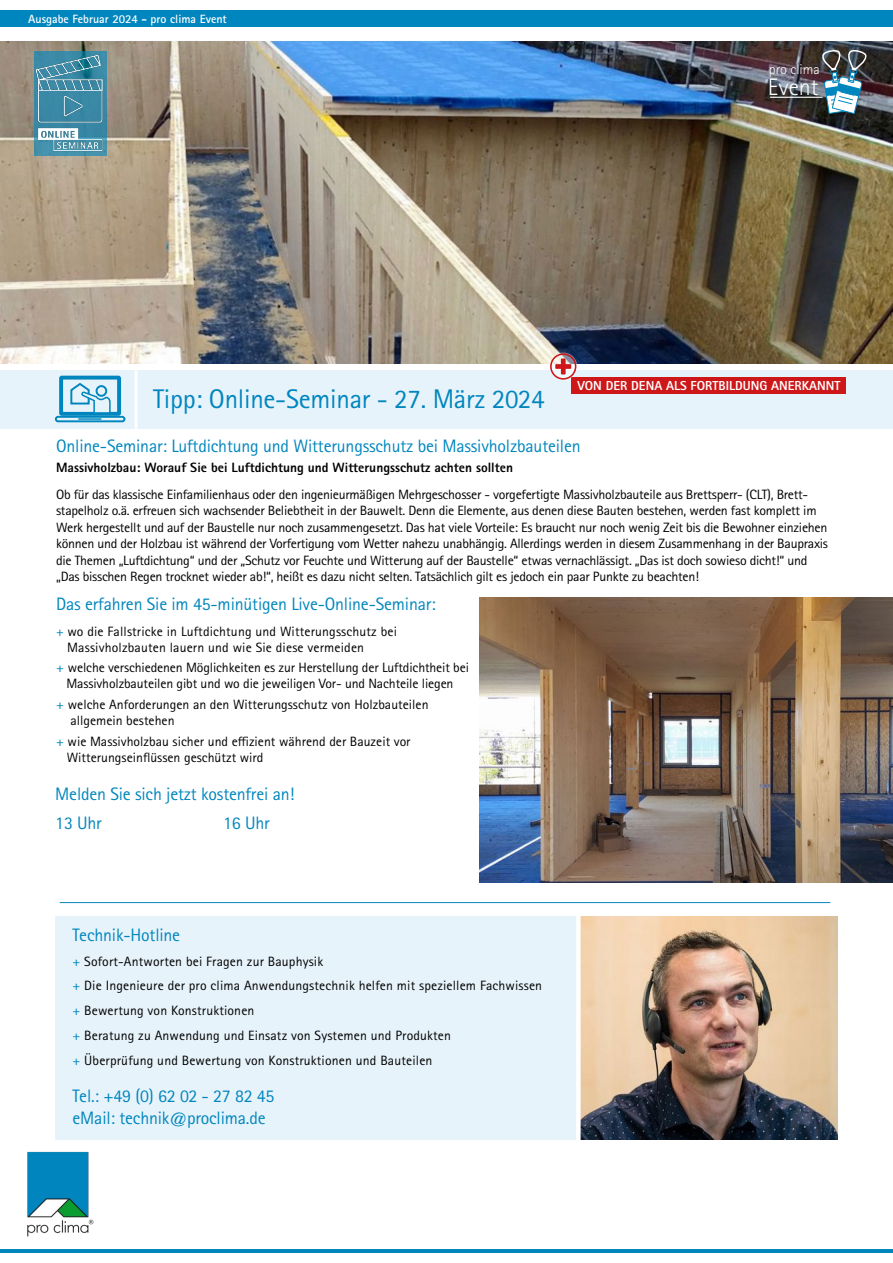
<style>
.page{position:relative;width:893px;height:1263px;background:#fff}
.page>*{position:absolute;margin:0;border:0;box-sizing:border-box;transform-origin:0 0}
.t1{font:27px "Rotis Sans Serif Pro";letter-spacing:-.01em;color:#0086be}
.t2{font:300 23.85px "Rotis Sans Serif Pro";color:#fff}
.t3{font:18px/28.7px "Rotis Sans Serif Pro";letter-spacing:-.01em;color:#0086be}
.t4{font:300 14.25px "Rotis Sans Serif Pro";color:#fff}
.t5{font:13.5px/16.5px "Rotis Sans Serif Pro";letter-spacing:-.02em;color:#000}
.t6{font:13.5px/24.8px "Rotis Sans Serif Pro";letter-spacing:.01em;color:#000}
.t7{font:13.5px/16.2px "Rotis Sans Serif Pro";color:#000}
.t8{font:800 13.5px "Rotis Sans Serif Pro";color:#000}
.t9{font:800 13.05px "Rotis Sans Serif Pro";color:#fff}
.t10{font:700 12px "Rotis Sans Serif Pro";color:#fff}
.s1{color:#0086be}
</style>
<div class="page">
<hr style="left:0;top:1249px;width:893px;height:4px;background:#0086be">
<div style="left:0;top:11px;width:893px;height:16px;background:#0086be"></div>
<img style="left:27px;top:1151px;width:67px;height:86px">
<img style="left:0;top:40px;width:893px;height:323px">
<div style="left:0;top:370px;width:893px;height:59px;background:#e7f3fa"></div>
<div style="left:55px;top:416px;width:70px;height:6px;border:2px solid #0086be;border-radius:2px"></div>
<div style="left:59px;top:376px;width:62px;height:40px;border:4px solid #0086be"></div>
<hr style="left:79px;top:418px;width:22px;height:2px;background:#0086be">
<svg style="left:69px;top:383px;width:42px;height:31px"></svg>
<hr style="left:135px;top:370px;width:3px;height:59px;background:#fff">
<div style="left:572px;top:377px;width:274px;height:17px;background:#cd1719"></div>
<svg style="left:549px;top:352px;width:28px;height:28px"></svg>
<div style="left:561px;top:358px;width:5px;height:16px;background:#cd1719"></div>
<div style="left:555px;top:364px;width:16px;height:5px;background:#cd1719"></div>
<div style="left:550px;top:353px;width:26px;height:27px;border:2px solid #cd1719;border-radius:50%"></div>
<img style="left:479px;top:598px;width:414px;height:284px">
<div style="left:55px;top:916px;width:783px;height:224px;background:#e7f3fa"></div>
<img style="left:581px;top:916px;width:257px;height:224px">
<div style="left:576px;top:910px;width:5px;height:238px;background:#fff"></div>
<hr style="left:60px;top:902px;width:770px;height:1px;background:#0086be">
<hr style="left:770px;top:97px;width:53px;height:1px;background:#fff">
<img style="left:820px;top:47px;width:49px;height:67px">
<div style="left:34px;top:51px;width:73px;height:105px;background:linear-gradient(to right,#3f8da9,#3d8ea8)"></div>
<img style="left:35px;top:54px;width:71px;height:98px">
<p class="t10" style="left:28px;top:11px;width:200px">Ausgabe Februar 2024 - pro clima Event</p>
<p class="t4" style="left:769px;top:61px;width:52px">pro clima</p>
<h2 class="t2" style="left:768px;top:73px;width:52px">Event</h2>
<h1 class="t1" style="left:153px;top:383px;width:393px">Tipp: Online-Seminar - 27. März 2024</h1>
<p class="t9" style="left:577px;top:378px;width:265px">VON DER DENA ALS FORTBILDUNG ANERKANNT</p>
<h3 class="t3" style="left:56px;top:431px;width:526px">Online-Seminar: Luftdichtung und Witterungsschutz bei Massivholzbauteilen</h3>
<p class="t8" style="left:56px;top:459px;width:458px">Massivholzbau: Worauf Sie bei Luftdichtung und Witterungsschutz achten sollten</p>
<p class="t5" style="left:56px;top:486px;width:773px">Ob für das klassische Einfamilienhaus oder den ingenieurmäßigen Mehrgeschosser - vorgefertigte Massivholzbauteile aus Brettsperr- (CLT), Brett&shy;stapelholz o.ä. erfreuen sich wachsender Beliebtheit in der Bauwelt. Denn die Elemente, aus denen diese Bauten bestehen, werden fast komplett im Werk hergestellt und auf der Baustelle nur noch zusammengesetzt. Das hat viele Vorteile: Es braucht nur noch wenig Zeit bis die Bewohner einziehen können und der Holzbau ist während der Vorfertigung vom Wetter nahezu unabhängig. Allerdings werden in diesem Zusammenhang in der Baupraxis die Themen „Luftdichtung“ und der „Schutz vor Feuchte und Witterung auf der Baustelle“ etwas vernachlässigt. „Das ist doch sowieso dicht!“ und „Das bisschen Regen trocknet wieder ab!“, heißt es dazu nicht selten. Tatsächlich gilt es jedoch ein paar Punkte zu beachten!</p>
<h3 class="t3" style="left:56px;top:590px;width:381px">Das erfahren Sie im 45-minütigen Live-Online-Seminar:</h3>
<p class="t6" style="left:67px;top:623px;width:331px;line-height:16.2px;text-indent:-11px"><span class="s1">+</span> wo die Fallstricke in Luftdichtung und Witterungsschutz bei<br>Massivholzbauten lauern und wie Sie diese vermeiden</p>
<p class="t5" style="left:56px;top:660px;width:414px;text-align:center"><span class="s1">+</span> welche verschiedenen Möglichkeiten es zur Herstellung der Luftdichtheit bei<br>Massivholzbauteilen gibt und wo die jeweiligen Vor- und Nachteile liegen</p>
<p class="t7" style="left:70px;top:696px;width:360px;text-indent:-14px"><span class="s1">+</span> welche Anforderungen an den Witterungsschutz von Holzbauteilen allgemein bestehen</p>
<p class="t7" style="left:67px;top:733px;width:345px;text-indent:-11px"><span class="s1">+</span> wie Massivholzbau sicher und effizient während der Bauzeit vor<br>Witterungseinflüssen geschützt wird</p>
<h3 class="t3" style="left:55px;top:780px;width:241px">Melden Sie sich jetzt kostenfrei an!<br>13 Uhr</h3>
<h3 class="t3" style="left:223px;top:808px;width:48px">16 Uhr</h3>
<h3 class="t3" style="left:73px;top:920px;width:109px">Technik-Hotline</h3>
<p class="t6" style="left:73px;top:949px;width:471px"><span class="s1">+</span> Sofort-Antworten bei Fragen zur Bauphysik<br><span class="s1">+</span> Die Ingenieure der pro clima Anwendungstechnik helfen mit speziellem Fachwissen <span class="s1">+</span> Bewertung von Konstruktionen<br><span class="s1">+</span> Beratung zu Anwendung und Einsatz von Systemen und Produkten<br><span class="s1">+</span> Überprüfung und Bewertung von Konstruktionen und Bauteilen</p>
<h3 class="t3" style="left:73px;top:1085px;width:204px;line-height:21.6px">Tel.: +49 (0) 62 02 - 27 82 45 eMail: technik@proclima.de</h3>
</div>
